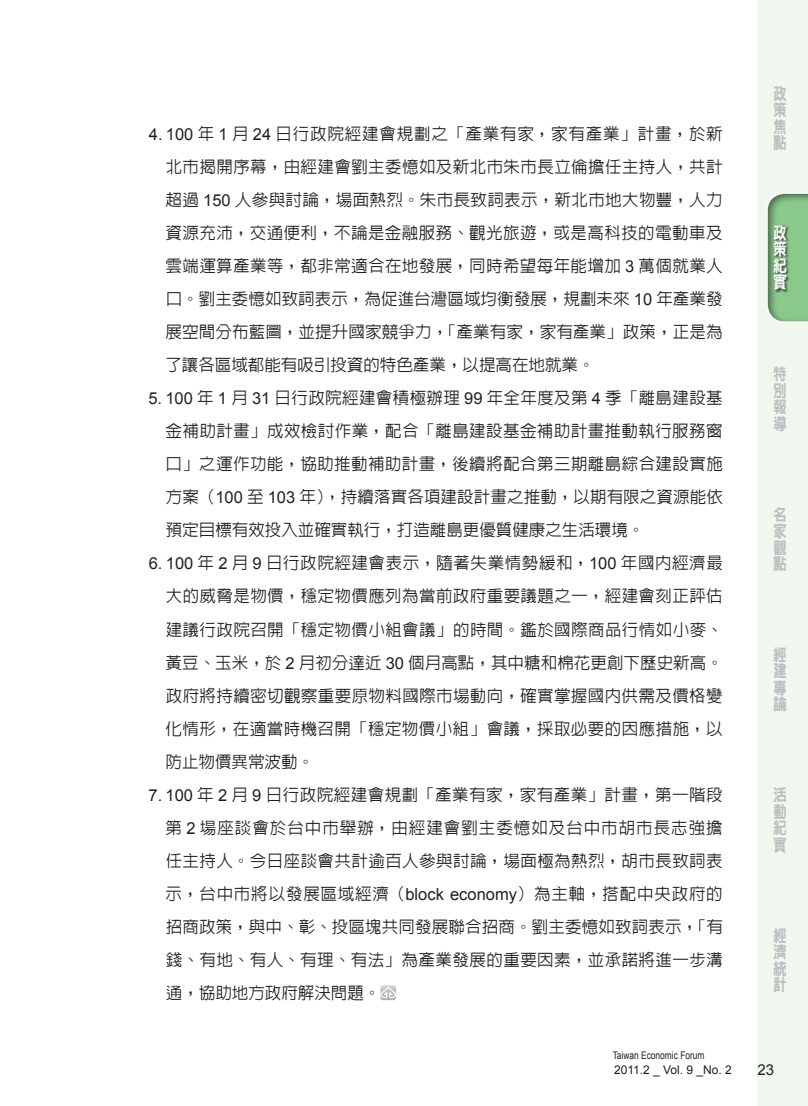
<style>
.page{position:relative;width:808px;height:1106px;background:#fff}
.page>*{position:absolute;margin:0;border:0;box-sizing:border-box;transform-origin:0 0}
.t1{font:500 16.5px/33px "Lin Gothic";letter-spacing:.01em;color:#231f20;text-align:justify}
.t2{font:800 16.5px/16.5px "Lin Gothic";color:#bcbdc0;text-align:justify;scale:.8 1}
.t3{font:800 16.5px/16.5px "Lin Gothic";color:#fff;text-align:justify;scale:.8 1}
.t4{font:15px "Arial";color:#231f20}
.t5{font:12px "Arial";color:#231f20}
.t6{font:10.5px "Arial";color:#231f20;scale:.8 1}
.s1{font-family:"Arial";font-weight:400}
</style>
<div class="page">
<div style="left:757px;top:0;width:51px;height:1106px;background:#eff7ee"></div>
<div style="left:766px;top:191px;width:42px;height:131px;background:#231f20;opacity:.6"></div>
<div style="left:773px;top:224px;width:16px;height:69px;background:#231f20;opacity:.75"></div>
<svg style="left:380px;top:985px;width:16px;height:15px"></svg>
<img style="left:381px;top:986px;width:15px;height:12px">
<p class="t1" style="left:165px;top:117px;width:559px;text-indent:-17px"><span class="s1">4. 100</span> 年 <span class="s1">1</span> 月 <span class="s1">24</span> 日行政院經建會規劃之「產業有家，家有產業」計畫，於新北市揭開序幕，由經建會劉主委憶如及新北市朱市長立倫擔任主持人，共計超過 <span class="s1">150</span> 人參與討論，場面熱烈。朱市長致詞表示，新北市地大物豐，人力資源充沛，交通便利，不論是金融服務、觀光旅遊，或是高科技的電動車及雲端運算產業等，都非常適合在地發展，同時希望每年能增加 <span class="s1">3</span> 萬個就業人口。劉主委憶如致詞表示，為促進台灣區域均衡發展，規劃未來 <span class="s1">10</span> 年產業發展空間分布藍圖，並提升國家競爭力，「產業有家，家有產業」政策，正是為了讓各區域都能有吸引投資的特色產業，以提高在地就業。</p>
<p class="t1" style="left:165px;top:381px;width:559px;text-indent:-17px"><span class="s1">5. 100</span> 年 <span class="s1">1</span> 月 <span class="s1">31</span> 日行政院經建會積極辦理 <span class="s1">99</span> 年全年度及第 <span class="s1">4</span> 季「離島建設基金補助計畫」成效檢討作業，配合「離島建設基金補助計畫推動執行服務窗口」之運作功能，協助推動補助計畫，後續將配合第三期離島綜合建設實施方案（<span class="s1">100</span> 至 <span class="s1">103</span> 年），持續落實各項建設計畫之推動，以期有限之資源能依預定目標有效投入並確實執行，打造離島更優質健康之生活環境。</p>
<p class="t1" style="left:166px;top:546px;width:559px;text-indent:-17px"><span class="s1">6. 100</span> 年 <span class="s1">2</span> 月 <span class="s1">9</span> 日行政院經建會表示，隨著失業情勢緩和，<span class="s1">100</span> 年國內經濟最大的威脅是物價，穩定物價應列為當前政府重要議題之一，經建會刻正評估建議行政院召開「穩定物價小組會議」的時間。鑑於國際商品行情如小麥、黃豆、玉米，於 <span class="s1">2</span> 月初分達近 <span class="s1">30</span> 個月高點，其中糖和棉花更創下歷史新高。政府將持續密切觀察重要原物料國際市場動向，確實掌握國內供需及價格變化情形，在適當時機召開「穩定物價小組」會議，採取必要的因應措施，以防止物價異常波動。</p>
<p class="t1" style="left:166px;top:777px;width:559px;text-indent:-17px"><span class="s1">7. 100</span> 年 <span class="s1">2</span> 月 <span class="s1">9</span> 日行政院經建會規劃「產業有家，家有產業」計畫，第一階段第 <span class="s1">2</span> 場座談會於台中市舉辦，由經建會劉主委憶如及台中市胡市長志強擔任主持人。今日座談會共計逾百人參與討論，場面極為熱烈，胡市長致詞表示，台中市將以發展區域經濟（<span class="s1">block economy</span>）為主軸，搭配中央政府的招商政策，與中、彰、投區塊共同發展聯合招商。劉主委憶如致詞表示，「有錢、有地、有人、有理、有法」為產業發展的重要因素，並承諾將進一步溝通，協助地方政府解決問題。</p>
<p class="t2" style="left:773px;top:85px;width:18px">政策焦點</p>
<p class="t3" style="left:773px;top:224px;width:18px">政策紀實</p>
<p class="t2" style="left:773px;top:366px;width:18px">特別報導</p>
<p class="t2" style="left:773px;top:506px;width:18px">名家觀點</p>
<p class="t2" style="left:773px;top:646px;width:18px">經建專論</p>
<p class="t2" style="left:773px;top:786px;width:18px">活動紀實</p>
<p class="t2" style="left:773px;top:927px;width:18px">經濟統計</p>
<p class="t6" style="left:613px;top:1048px;width:116px">Taiwan Economic Forum</p>
<p class="t5" style="left:614px;top:1061px;width:119px">2011.2 _ Vol. 9 _No. 2</p>
<p class="t4" style="left:757px;top:1059px;width:18px">23</p>
</div>
